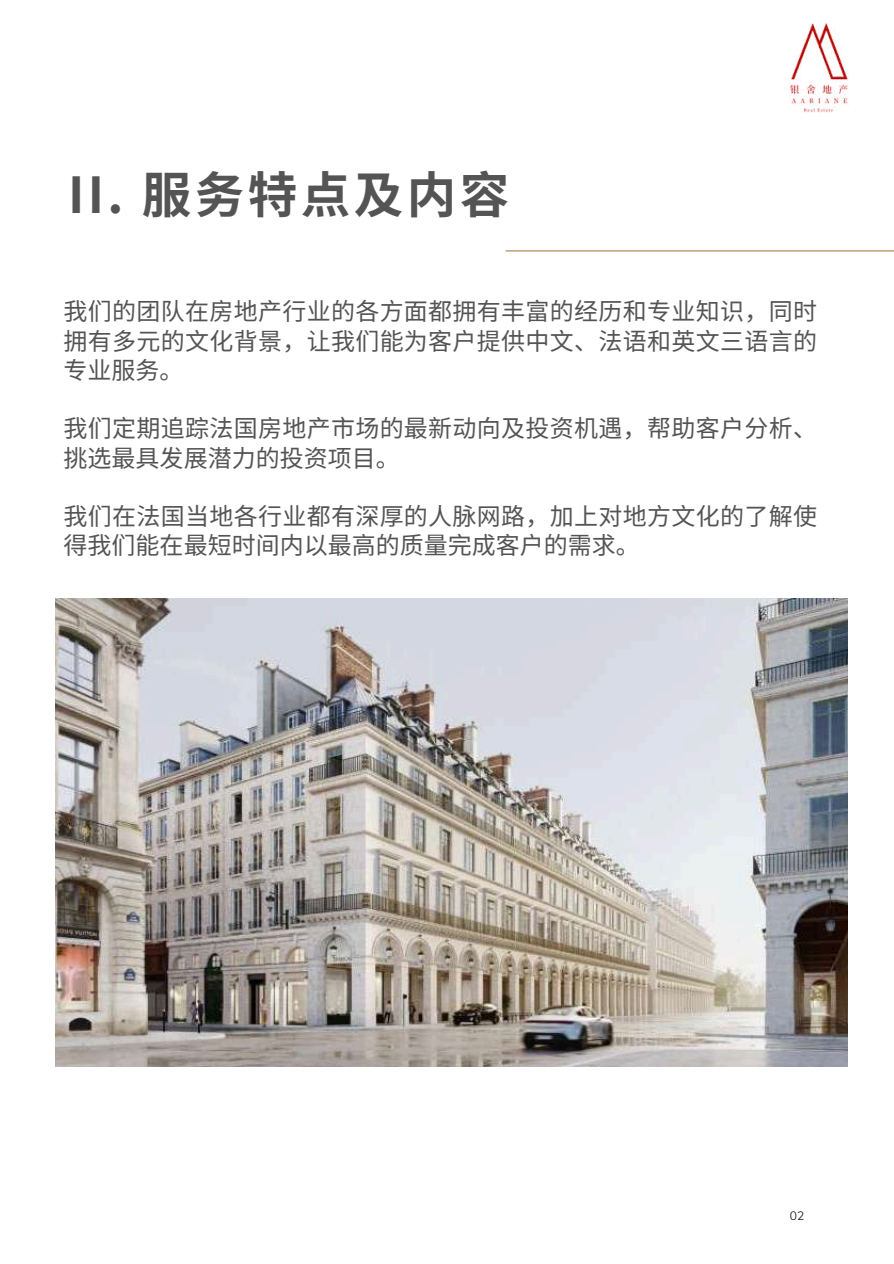
<style>
.page{position:relative;width:894px;height:1264px;background:#fff}
.page>*{position:absolute;margin:0;border:0;box-sizing:border-box;transform-origin:0 0}
.t1{font:700 49.5px "Source Han Sans SC";letter-spacing:.07em;color:#545454}
.t2{font:24px/29.2px "Source Han Sans SC";letter-spacing:.01em;color:#545454}
.t3{font:300 12.15px "Nunito";color:#000}
</style>
<div class="page">
<img style="left:789px;top:23px;width:59px;height:90px">
<img style="left:55px;top:598px;width:792px;height:468px">
<hr style="left:506px;top:250px;width:387px;height:1px;background:#a68245">
<h1 class="t1" style="left:68px;top:156px;width:443px">II. 服务特点及内容</h1>
<p class="t2" style="left:64px;top:295px;width:754px;text-align:justify">我们的团队在房地产行业的各方面都拥有丰富的经历和专业知识，同时拥有多元的文化背景，让我们能为客户提供中文、法语和英文三语言的专业服务。</p>
<p class="t2" style="left:64px;top:412px;width:754px">我们定期追踪法国房地产市场的最新动向及投资机遇，帮助客户分析、挑选最具发展潜力的投资项目。</p>
<p class="t2" style="left:64px;top:500px;width:754px">我们在法国当地各行业都有深厚的人脉网路，加上对地方文化的了解使得我们能在最短时间内以最高的质量完成客户的需求。</p>
<p class="t3" style="left:789px;top:1207px;width:16px">02</p>
</div>
